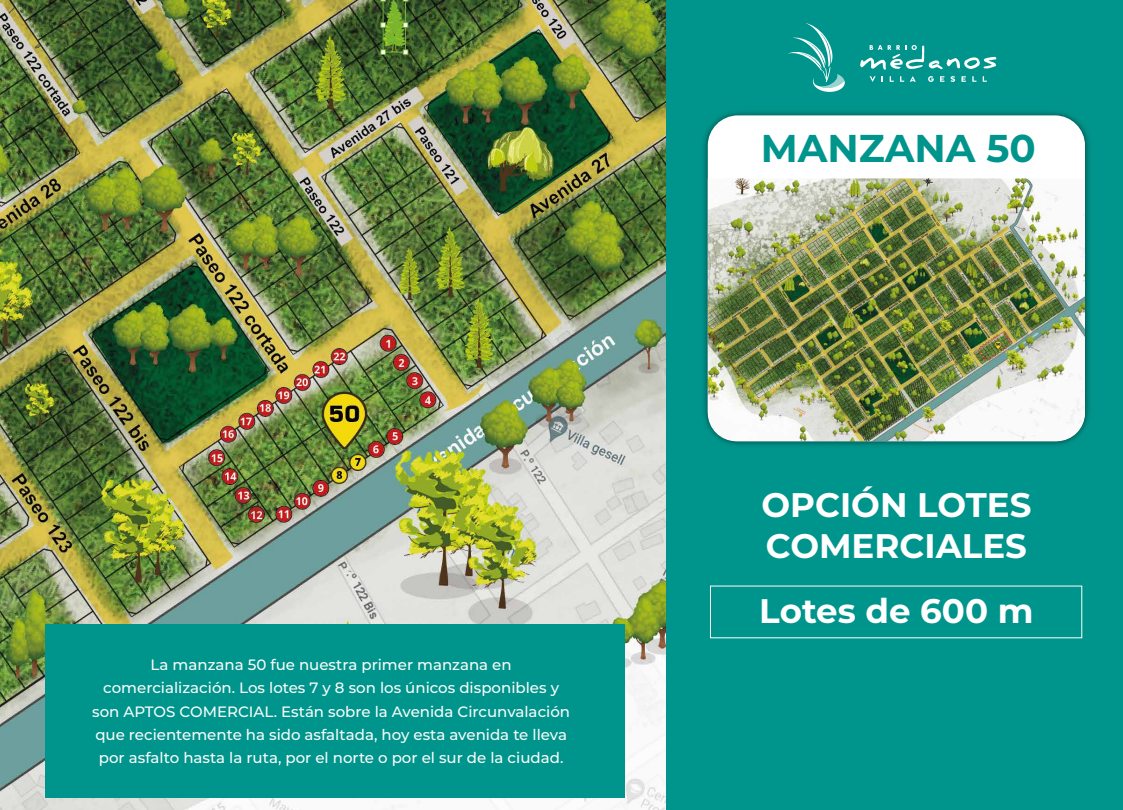
<style>
.page{position:relative;width:1123px;height:810px;background:#fff}
.page>*{position:absolute;margin:0;border:0;box-sizing:border-box;transform-origin:0 0}
.t1{font:700 38.78px "Montserrat";color:#00958c}
.t2{font:700 34.05px/40.9px "Montserrat";color:#fff}
.t3{font:500 15px/23.2px "Montserrat";color:#fafbfa;text-align:center}
</style>
<div class="page">
<img style="left:0;top:0;width:666px;height:810px">
<div style="left:666px;top:0;width:456px;height:810px;background:#00958c"></div>
<img style="left:704px;top:112px;width:385px;height:333px">
<div style="left:707px;top:115px;width:377px;height:326px;background:#fff;border-radius:30px"></div>
<img style="left:707px;top:178px;width:377px;height:263px">
<svg style="left:869px;top:76px;width:6px;height:6px"></svg>
<svg style="left:889px;top:76px;width:4px;height:6px"></svg>
<svg style="left:900px;top:76px;width:15px;height:6px"></svg>
<svg style="left:928px;top:76px;width:5px;height:6px"></svg>
<svg style="left:940px;top:76px;width:4px;height:6px"></svg>
<svg style="left:950px;top:76px;width:4px;height:6px"></svg>
<svg style="left:961px;top:76px;width:4px;height:6px"></svg>
<svg style="left:972px;top:76px;width:4px;height:6px"></svg>
<svg style="left:982px;top:76px;width:4px;height:6px"></svg>
<svg style="left:788px;top:23px;width:56px;height:69px"></svg>
<svg style="left:860px;top:45px;width:136px;height:25px"></svg>
<div style="left:46px;top:624px;width:578px;height:174px;background:#00958c"></div>
<p class="t3" style="left:92px;top:652px;width:479px">La manzana 50 fue nuestra primer manzana en comercialización. Los lotes 7 y 8 son los únicos disponibles y son APTOS COMERCIAL. Están sobre la Avenida Circunvalación que recientemente ha sido asfaltada, hoy esta avenida te lleva por asfalto hasta la ruta, por el norte o por el sur de la ciudad.</p>
<h1 class="t1" style="left:760px;top:120px;width:276px">MANZANA 50</h1>
<h2 class="t2" style="left:761px;top:483px;width:271px">OPCIÓN LOTES<br>COMERCIALES</h2>
<h2 class="t2" style="left:759px;top:589px;width:276px">Lotes de 600 m</h2>
</div>
